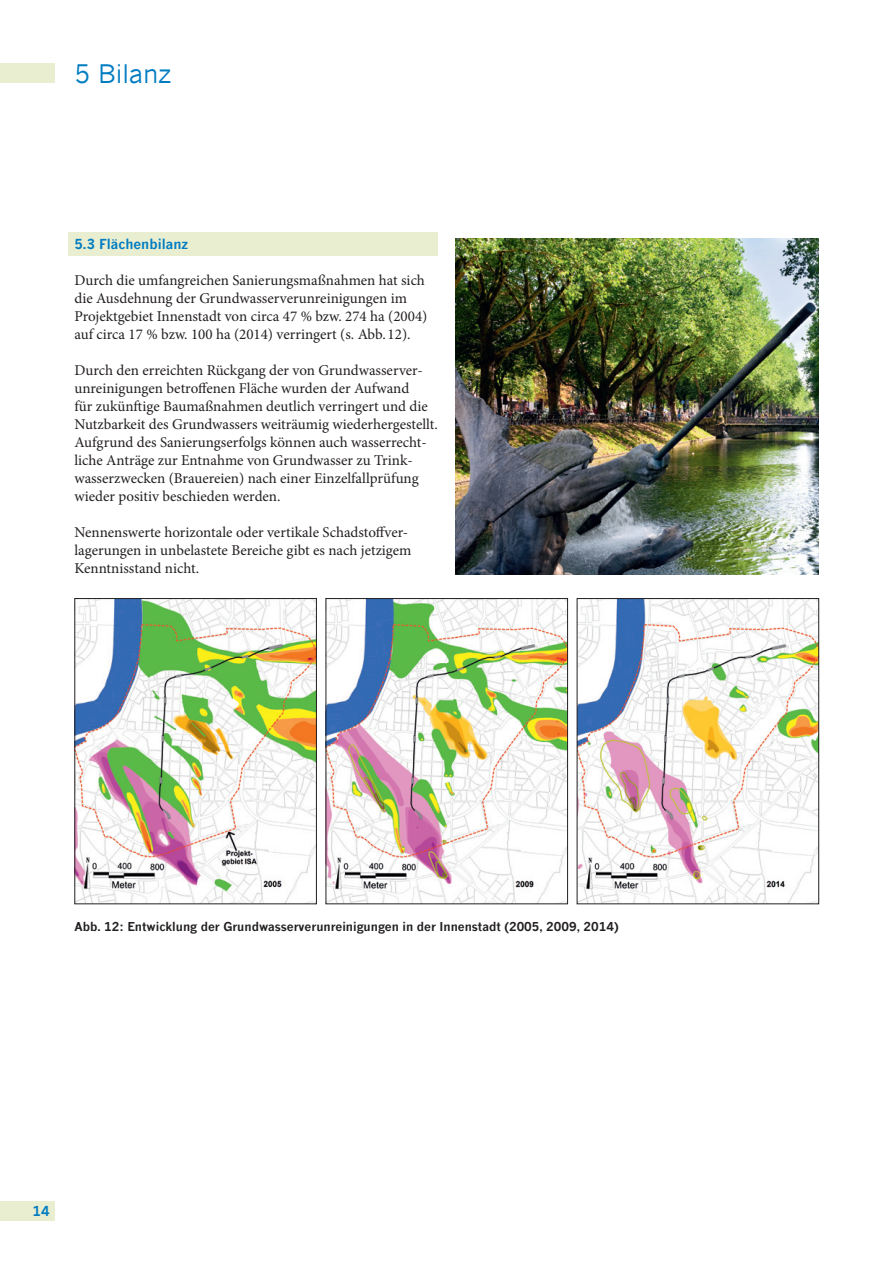
<style>
.page{position:relative;width:893px;height:1263px;background:#fff}
.page>*{position:absolute;margin:0;border:0;box-sizing:border-box;transform-origin:0 0}
.t1{font:25.5px "News Gothic";color:#007cc2}
.t2{font:15px/18px "Minion Pro";color:#231f20}
.t3{font:700 13.5px "News Gothic";color:#007cc2}
.t4{font:700 12px "News Gothic";color:#231f20}
</style>
<div class="page">
<div style="left:0;top:1201px;width:55px;height:19px;background:#eaeed0"></div>
<div style="left:0;top:64px;width:55px;height:19px;background:#eaeed0"></div>
<div style="left:69px;top:232px;width:369px;height:24px;background:#eaeed0"></div>
<img style="left:76px;top:600px;width:239px;height:302px">
<div style="left:74px;top:598px;width:243px;height:306px;border:1px solid #231f20"></div>
<img style="left:328px;top:600px;width:238px;height:302px">
<div style="left:326px;top:598px;width:242px;height:306px;border:1px solid #231f20"></div>
<img style="left:579px;top:600px;width:238px;height:302px">
<div style="left:577px;top:598px;width:242px;height:306px;border:1px solid #231f20"></div>
<img style="left:455px;top:238px;width:364px;height:336px">
<h1 class="t1" style="left:74px;top:58px;width:98px">5 Bilanz</h1>
<h2 class="t3" style="left:74px;top:236px;width:115px">5.3 Flächenbilanz</h2>
<p class="t2" style="left:74px;top:271px;width:354px">Durch die umfangreichen Sanierungsmaßnahmen hat sich die Ausdehnung der Grundwasserverunreinigungen im Projektgebiet Innenstadt von circa 47 % bzw. 274 ha (2004) auf circa 17 % bzw. 100 ha (2014) verringert (s. Abb. 12).</p>
<p class="t2" style="left:74px;top:361px;width:365px">Durch den erreichten Rückgang der von Grundwasserver&shy;unreinigungen betroffenen Fläche wurden der Aufwand<br>für zukünftige Baumaßnahmen deutlich verringert und die Nutzbarkeit des Grundwassers weiträumig wiederhergestellt.<br>Aufgrund des Sanierungserfolgs können auch wasserrecht&shy;liche Anträge zur Entnahme von Grundwasser zu Trink&shy;wasserzwecken (Brauereien) nach einer Einzelfallprüfung wieder positiv beschieden werden.</p>
<p class="t2" style="left:74px;top:523px;width:339px">Nennenswerte horizontale oder vertikale Schadstoffver&shy;lagerungen in unbelastete Bereiche gibt es nach jetzigem<br>Kenntnisstand nicht.</p>
<p class="t4" style="left:74px;top:919px;width:546px">Abb. 12: Entwicklung der Grundwasserverunreinigungen in der Innenstadt (2005, 2009, 2014)</p>
<p class="t3" style="left:32px;top:1202px;width:19px">14</p>
</div>
